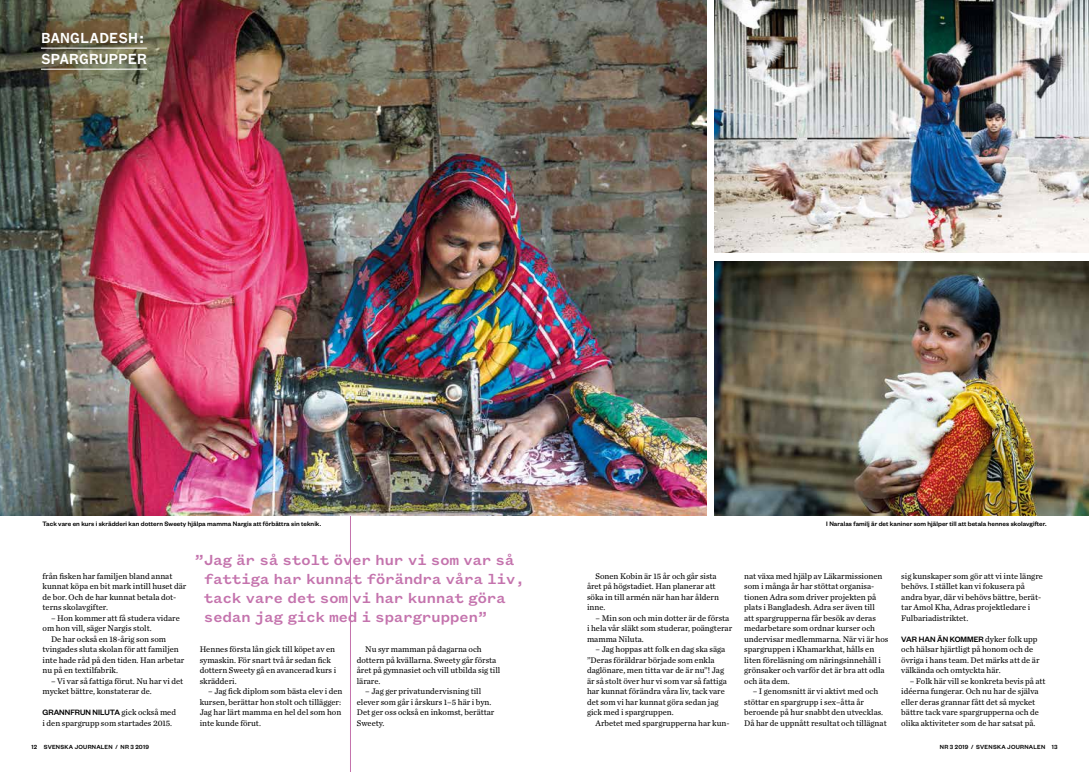
<style>
.page{position:relative;width:1089px;height:772px;background:#fff}
.page>*{position:absolute;margin:0;border:0;box-sizing:border-box;transform-origin:0 0}
.t1{font:500 16px/19px "Founders Grotesk Mono";letter-spacing:-.03em;color:#c473ad}
.t2{font:500 16px/21px "Founders Grotesk Mono";letter-spacing:-.005em;color:#fff}
.t3{font:8.5px/10.5px "Chronicle Text G2";color:#000}
.t4{font:500 8.5px "Founders Grotesk";color:#000}
.t5{font:500 7px "Founders Grotesk";letter-spacing:.01em;color:#000}
.t6{font:500 6.5px "Founders Grotesk";letter-spacing:.04em;color:#000}
.s1{font-family:"Chronicle Text G2";font-weight:400}
</style>
<div class="page">
<hr style="left:350px;top:0;width:1px;height:771px;background:#c473ad">
<img style="left:0;top:0;width:706px;height:515px">
<hr style="left:41px;top:48px;width:106px;height:1px;background:#fff">
<hr style="left:41px;top:69px;width:106px;height:1px;background:#fff">
<img style="left:714px;top:0;width:374px;height:253px">
<img style="left:714px;top:261px;width:374px;height:254px">
<h1 class="t2" style="left:41px;top:27px;width:107px">BANGLADESH:<br>SPARGRUPPER</h1>
<p class="t5" style="left:42px;top:519px;width:280px">Tack vare en kurs i skrädderi kan dottern Sweety hjälpa mamma Nargis att förbättra sin teknik.</p>
<p class="t5" style="left:826px;top:519px;width:222px">I Naralas familj är det kaniner som hjälper till att betala hennes skolavgifter.</p>
<p class="t3" style="left:43px;top:569px;width:145px">från fisken har familjen bland annat kunnat köpa en bit mark intill huset där de bor. Och de har kunnat betala dot&shy;terns skolavgifter.</p>
<p class="t3" style="left:51px;top:611px;width:130px">– Hon kommer att få studera vidare</p>
<p class="t3" style="left:43px;top:622px;width:111px">om hon vill, säger Nargis stolt.</p>
<p class="t3" style="left:51px;top:632px;width:117px">De har också en 18-årig son som</p>
<p class="t3" style="left:43px;top:643px;width:138px">tvingades sluta skolan för att familjen</p>
<p class="t3" style="left:43px;top:653px;width:143px">inte hade råd på den tiden. Han arbetar</p>
<p class="t3" style="left:43px;top:664px;width:77px">nu på en textilfabrik.</p>
<p class="t3" style="left:43px;top:674px;width:142px;text-indent:8px">– Vi var så fattiga förut. Nu har vi det mycket bättre, konstaterar de.</p>
<p class="t4" style="left:43px;top:706px;width:135px">GRANNFRUN NILUTA <span class="s1">gick också med</span></p>
<p class="t3" style="left:43px;top:716px;width:131px">i den spargrupp som startades 2015.</p>
<p class="t6" style="left:31px;top:742px;width:119px">12 SVENSKA JOURNALEN / NR 3 2019</p>
<h1 class="t1" style="left:204px;top:550px;width:323px;text-indent:-9px">”Jag är så stolt över hur vi som var så fattiga har kunnat förändra våra liv, tack vare det som vi har kunnat göra sedan jag gick med i spargruppen”</h1>
<p class="t3" style="left:200px;top:643px;width:138px">Hennes första lån gick till köpet av en symaskin. För snart två år sedan fick dottern Sweety gå en avancerad kurs i skrädderi.</p>
<p class="t3" style="left:200px;top:685px;width:144px;text-indent:8px">– Jag fick diplom som bästa elev i den kursen, berättar hon stolt och tillägger:<br>Jag har lärt mamma en hel del som hon inte kunde förut.</p>
<p class="t3" style="left:357px;top:643px;width:145px;text-indent:8px">Nu syr mamman på dagarna och dottern på kvällarna. Sweety går första året på gymnasiet och vill utbilda sig till lärare.</p>
<p class="t3" style="left:357px;top:685px;width:139px;text-indent:8px">– Jag ger privatundervisning till elever som går i årskurs 1–5 här i byn.<br>Det ger oss också en inkomst, berättar<br>Sweety.</p>
<p class="t3" style="left:587px;top:569px;width:133px;text-indent:8px">Sonen Kobin är 15 år och går sista året på högstadiet. Han planerar att söka in till armén när han har åldern inne.</p>
<p class="t3" style="left:587px;top:611px;width:147px;text-indent:8px">– Min son och min dotter är de första i hela vår släkt som studerar, poängterar mamma Niluta.</p>
<p class="t3" style="left:587px;top:643px;width:141px;text-indent:8px">– Jag hoppas att folk en dag ska säga ”Deras föräldrar började som enkla daglönare, men titta var de är nu”! Jag är så stolt över hur vi som var så fattiga har kunnat förändra våra liv, tack vare det som vi har kunnat göra sedan jag gick med i spargruppen.</p>
<p class="t3" style="left:595px;top:716px;width:135px">Arbetet med spargrupperna har kun-</p>
<p class="t3" style="left:744px;top:569px;width:146px">nat växa med hjälp av Läkarmissionen som i många år har stöttat organisa&shy;tionen Adra som driver projekten på plats i Bangladesh. Adra ser även till<br>att spargrupperna får besök av deras medarbetare som ordnar kurser och undervisar medlemmarna. När vi är hos spargruppen i Khamarkhat, hålls en liten föreläsning om näringsinnehåll i grönsaker och varför det är bra att odla och äta dem.</p>
<p class="t3" style="left:744px;top:685px;width:144px;text-indent:8px">– I genomsnitt är vi aktivt med och stöttar en spargrupp i sex–åtta år beroende på hur snabbt den utvecklas.<br>Då har de uppnått resultat och tillägnat</p>
<p class="t3" style="left:901px;top:569px;width:143px">sig kunskaper som gör att vi inte längre behövs. I stället kan vi fokusera på andra byar, där vi behövs bättre, berät&shy;tar Amol Kha, Adras projektledare i Fulbariadistriktet.</p>
<p class="t4" style="left:901px;top:633px;width:138px">VAR HAN ÄN KOMMER <span class="s1">dyker folk upp</span></p>
<p class="t3" style="left:901px;top:643px;width:140px">och hälsar hjärtligt på honom och de övriga i hans team. Det märks att de är välkända och omtyckta här.</p>
<p class="t3" style="left:901px;top:674px;width:146px;text-indent:8px">– Folk här vill se konkreta bevis på att idéerna fungerar. Och nu har de själva eller deras grannar fått det så mycket bättre tack vare spargrupperna och de olika aktiviteter som de har satsat på.</p>
<p class="t6" style="left:940px;top:742px;width:119px">NR 3 2019 / SVENSKA JOURNALEN 13</p>
</div>
